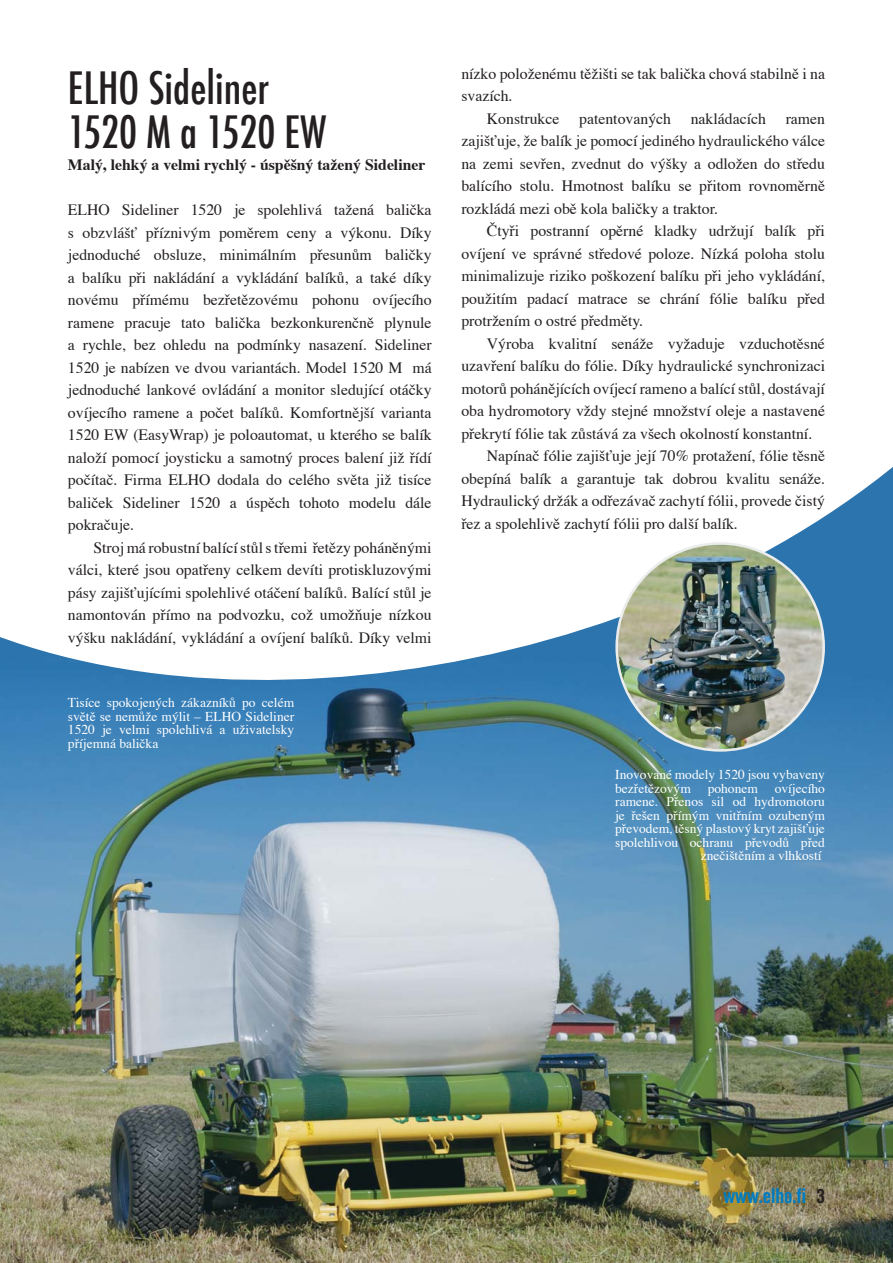
<style>
.page{position:relative;width:893px;height:1263px;background:#fff}
.page>*{position:absolute;margin:0;border:0;box-sizing:border-box;transform-origin:0 0}
.t1{font:500 condensed 43.5px/43.5px "Futura";color:#231f20}
.t2{font:700 condensed 21px "Akzidenz Grotesk BE";color:#007cc2}
.t3{font:15.75px/22.5px "Times";color:#231f20;text-align:justify}
.t4{font:700 15.75px "Times";color:#231f20}
.t5{font:13.5px/13.5px "Times";color:#fff;text-align:right}
.s1{color:#231f20}
</style>
<div class="page">
<img style="left:0;top:700px;width:893px;height:563px">
<svg style="left:0;top:467px;width:893px;height:233px"></svg>
<img style="left:617px;top:544px;width:207px;height:206px">
<h1 class="t1" style="left:68px;top:66px;width:260px">ELHO Sideliner<br>1520 M a 1520 EW</h1>
<p class="t4" style="left:68px;top:158px;width:359px">Malý, lehký a velmi rychlý - úspěšný tažený Sideliner</p>
<p class="t3" style="left:68px;top:200px;width:365px">ELHO Sideliner 1520 je spolehlivá tažená balička s obzvlášť příznivým poměrem ceny a výkonu. Díky jednoduché obsluze, minimálním přesunům baličky a balíku při nakládání a vykládání balíků, a také díky novému přímému bezřetězovému pohonu ovíjecího ramene pracuje tato balička bezkonkurenčně plynule a rychle, bez ohledu na podmínky nasazení. Sideliner 1520 je nabízen ve dvou variantách. Model 1520 M má jednoduché lankové ovládání a monitor sledující otáčky ovíjecího ramene a počet balíků. Komfortnější varianta 1520 EW (EasyWrap) je poloautomat, u kterého se balík naloží pomocí joysticku a samotný proces balení již řídí počítač. Firma ELHO dodala do celého světa již tisíce baliček Sideliner 1520 a úspěch tohoto modelu dále pokračuje.</p>
<p class="t3" style="left:68px;top:538px;width:365px;text-indent:26px">Stroj má robustní balící stůl s třemi řetězy poháněnými válci, které jsou opatřeny celkem devíti protiskluzovými pásy zajišťujícími spolehlivé otáčení balíků. Balící stůl je namontován přímo na podvozku, což umožňuje nízkou výšku nakládání, vykládání a ovíjení balíků. Díky velmi</p>
<p class="t5" style="left:68px;top:697px;width:228px;text-align:justify">Tisíce spokojených zákazníků po celém světě se nemůže mýlit – ELHO Sideliner 1520 je velmi spolehlivá a uživatelsky příjemná balička</p>
<p class="t3" style="left:461px;top:64px;width:365px">nízko položenému těžišti se tak balička chová stabilně i na svazích.</p>
<p class="t3" style="left:461px;top:109px;width:365px;text-indent:26px">Konstrukce patentovaných nakládacích ramen zajišťuje, že balík je pomocí jediného hydraulického válce na zemi sevřen, zvednut do výšky a odložen do středu balícího stolu. Hmotnost balíku se přitom rovnoměrně rozkládá mezi obě kola baličky a traktor.</p>
<p class="t3" style="left:461px;top:221px;width:365px;text-indent:26px">Čtyři postranní opěrné kladky udržují balík při ovíjení ve správné středové poloze. Nízká poloha stolu minimalizuje riziko poškození balíku při jeho vykládání, použitím padací matrace se chrání fólie balíku před protržením o ostré předměty.</p>
<p class="t3" style="left:487px;top:334px;width:340px">Výroba kvalitní senáže vyžaduje vzduchotěsné</p>
<p class="t3" style="left:461px;top:356px;width:365px">uzavření balíku do fólie. Díky hydraulické synchronizaci</p>
<p class="t3" style="left:461px;top:379px;width:365px">motorů pohánějících ovíjecí rameno a balící stůl, dostávají</p>
<p class="t3" style="left:461px;top:401px;width:365px">oba hydromotory vždy stejné množství oleje a nastavené</p>
<p class="t3" style="left:461px;top:424px;width:352px">překrytí fólie tak zůstává za všech okolností konstantní.</p>
<p class="t3" style="left:487px;top:446px;width:340px">Napínač fólie zajišťuje její 70% protažení, fólie těsně</p>
<p class="t3" style="left:461px;top:469px;width:365px">obepíná balík a garantuje tak dobrou kvalitu senáže.</p>
<p class="t3" style="left:461px;top:491px;width:365px">Hydraulický držák a odřezávač zachytí fólii, provede čistý</p>
<p class="t3" style="left:461px;top:514px;width:278px">řez a spolehlivě zachytí fólii pro další balík.</p>
<p class="t5" style="left:615px;top:769px;width:211px">Inovované modely 1520 jsou vybaveny bezřetězovým pohonem ovíjecího ramene. Přenos sil od hydromotoru je řešen přímým vnitřním ozubeným převodem, těsný plastový kryt zajišťuje spolehlivou ochranu převodů před znečištěním a vlhkostí</p>
<h2 class="t2" style="left:723px;top:1188px;width:103px">www.elho.fi <span class="s1">3</span></h2>
</div>
